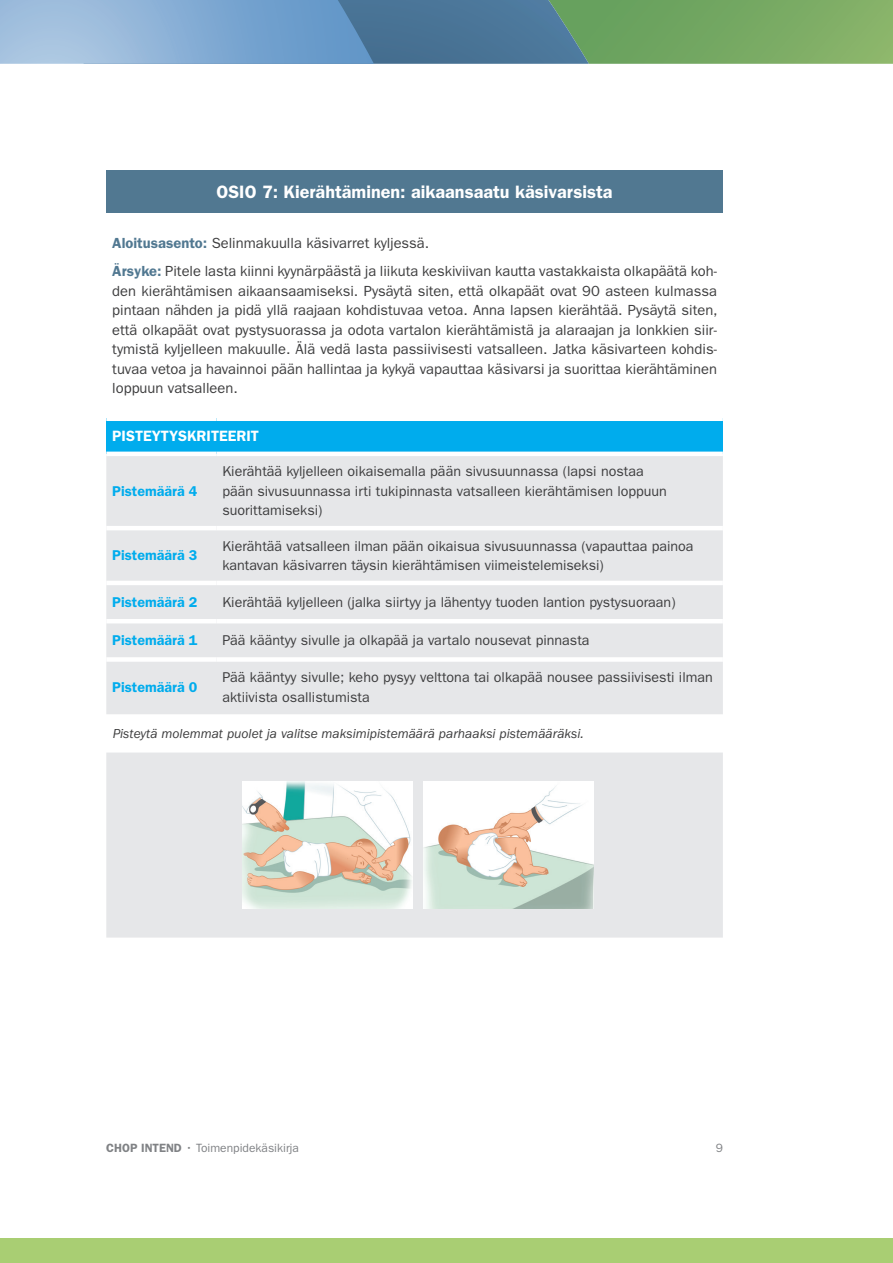
<style>
.page{position:relative;width:893px;height:1263px;background:#fff}
.page>*{position:absolute;margin:0;border:0;box-sizing:border-box;transform-origin:0 0}
.t1{font:600 18px "ITC Franklin Gothic Std";color:#fff}
.t2{font:600 15px "ITC Franklin Gothic Std";color:#fff}
.t3{font:14.7px/19.5px "ITC Franklin Gothic Std";color:#3e3e3f;text-align:justify}
.t4{font:14.25px/19.5px "ITC Franklin Gothic Std";color:#3e3e3f}
.t5{font:600 14.25px "ITC Franklin Gothic Std";color:#00aced}
.t6{font:italic 13.5px "ITC Franklin Gothic Std";color:#3e3e3f}
.t7{font:12px "ITC Franklin Gothic Std";color:#808285}
.s1{font-weight:600;color:#517891}
.s2{font-weight:600}
</style>
<div class="page">
<svg style="left:0;top:0;width:893px;height:64px;background:#739f9d"></svg>
<div style="left:0;top:1238px;width:893px;height:25px;background:#a9ce73"></div>
<div style="left:106px;top:170px;width:617px;height:43px;background:#517891"></div>
<div style="left:106px;top:419px;width:617px;height:35px;background:#00aced"></div>
<svg style="left:106px;top:456px;width:617px;height:481px;background:#e8e9eb"></svg>
<div style="left:106px;top:416px;width:110px;height:5px;background:#fff"></div>
<div style="left:216px;top:416px;width:507px;height:5px;background:#fff"></div>
<hr style="left:106px;top:452px;width:110px;height:4px;background:#fff">
<hr style="left:216px;top:452px;width:507px;height:4px;background:#fff">
<hr style="left:106px;top:526px;width:110px;height:4px;background:#fff">
<hr style="left:216px;top:526px;width:507px;height:4px;background:#fff">
<hr style="left:106px;top:581px;width:110px;height:4px;background:#fff">
<hr style="left:216px;top:581px;width:507px;height:4px;background:#fff">
<hr style="left:106px;top:619px;width:110px;height:4px;background:#fff">
<hr style="left:216px;top:619px;width:507px;height:4px;background:#fff">
<div style="left:106px;top:657px;width:110px;height:5px;background:#fff"></div>
<div style="left:216px;top:657px;width:507px;height:5px;background:#fff"></div>
<img style="left:242px;top:781px;width:170px;height:128px">
<img style="left:423px;top:781px;width:170px;height:128px">
<p class="t1" style="left:217px;top:181px;width:397px">OSIO 7: Kierähtäminen: aikaansaatu käsivarsista</p>
<p class="t3" style="left:112px;top:234px;width:318px"><span class="s1">Aloitusasento:</span> Selinmakuulla käsivarret kyljessä.</p>
<p class="t3" style="left:112px;top:262px;width:607px"><span class="s1">Ärsyke:</span> Pitele lasta kiinni kyynärpäästä ja liikuta keskiviivan kautta vastakkaista olkapäätä koh&shy;den kierähtämisen aikaansaamiseksi. Pysäytä siten, että olkapäät ovat 90 asteen kulmassa pintaan nähden ja pidä yllä raajaan kohdistuvaa vetoa. Anna lapsen kierähtää. Pysäytä siten, että olkapäät ovat pystysuorassa ja odota vartalon kierähtämistä ja alaraajan ja lonkkien siir&shy;tymistä kyljelleen makuulle. Älä vedä lasta passiivisesti vatsalleen. Jatka käsivarteen kohdis&shy;tuvaa vetoa ja havainnoi pään hallintaa ja kykyä vapauttaa käsivarsi ja suorittaa kierähtäminen loppuun vatsalleen.</p>
<p class="t2" style="left:112px;top:427px;width:148px">PISTEYTYSKRITEERIT</p>
<p class="t5" style="left:112px;top:483px;width:87px">Pistemäärä 4</p>
<p class="t4" style="left:222px;top:462px;width:446px">Kierähtää kyljelleen oikaisemalla pään sivusuunnassa (lapsi nostaa pään sivusuunnassa irti tukipinnasta vatsalleen kierähtämisen loppuun suorittamiseksi)</p>
<p class="t5" style="left:112px;top:547px;width:87px">Pistemäärä 3</p>
<p class="t4" style="left:222px;top:536px;width:473px">Kierähtää vatsalleen ilman pään oikaisua sivusuunnassa (vapauttaa painoa kantavan käsivarren täysin kierähtämisen viimeistelemiseksi)</p>
<p class="t5" style="left:112px;top:594px;width:87px">Pistemäärä 2</p>
<p class="t4" style="left:222px;top:592px;width:455px">Kierähtää kyljelleen (jalka siirtyy ja lähentyy tuoden lantion pystysuoraan)</p>
<p class="t5" style="left:112px;top:632px;width:87px">Pistemäärä 1</p>
<p class="t4" style="left:222px;top:631px;width:369px">Pää kääntyy sivulle ja olkapää ja vartalo nousevat pinnasta</p>
<p class="t5" style="left:112px;top:678px;width:87px">Pistemäärä 0</p>
<p class="t4" style="left:222px;top:667px;width:492px">Pää kääntyy sivulle; keho pysyy velttona tai olkapää nousee passiivisesti ilman aktiivista osallistumista</p>
<p class="t6" style="left:113px;top:726px;width:473px">Pisteytä molemmat puolet ja valitse maksimipistemäärä parhaaksi pistemääräksi.</p>
<p class="t7" style="left:106px;top:1141px;width:194px"><span class="s2">CHOP INTEND</span> • Toimenpidekäsikirja</p>
<p class="t7" style="left:716px;top:1141px;width:9px">9</p>
</div>
